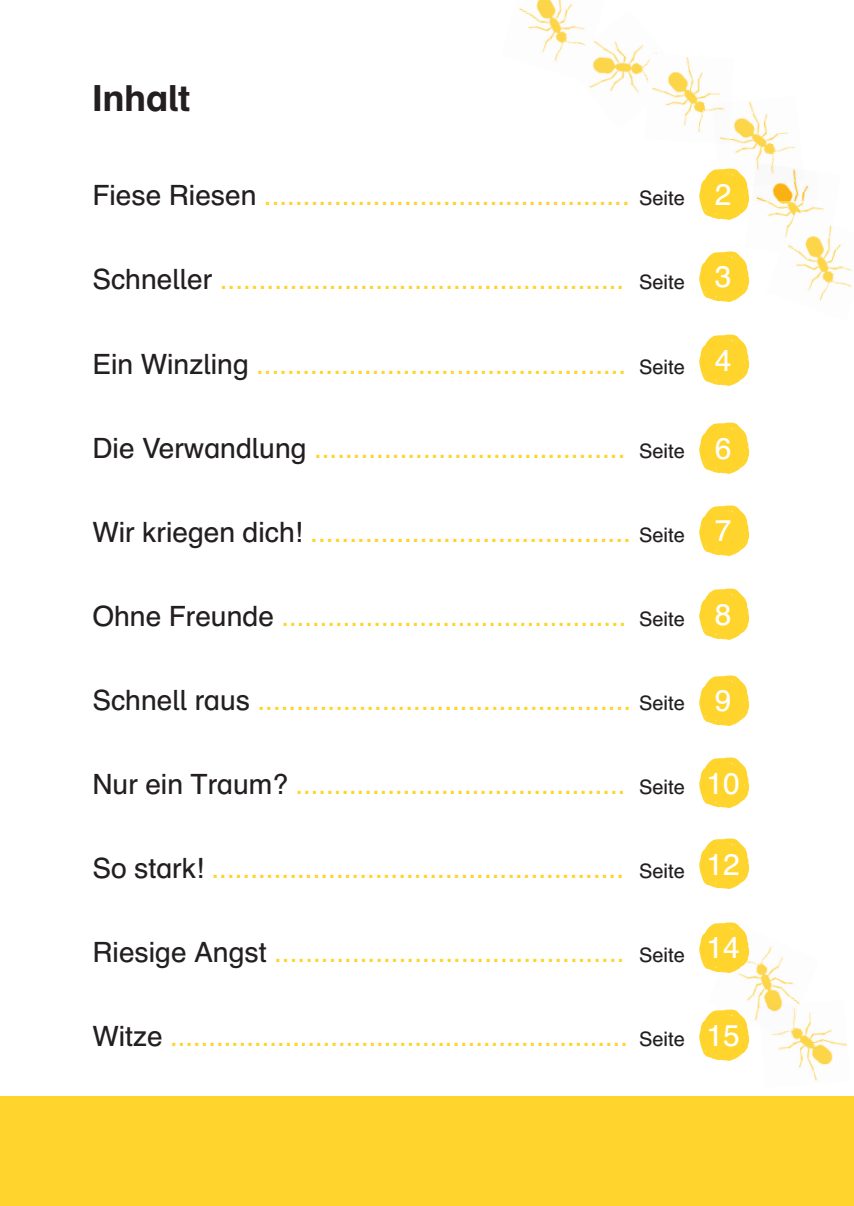
<style>
.page{position:relative;width:854px;height:1206px;background:#fff}
.page>*{position:absolute;margin:0;border:0;box-sizing:border-box;transform-origin:0 0}
.t1{font:700 36px "Schulbuch Nord OT";letter-spacing:-.01em;color:#231f20}
.t2{font:30px "Schulbuch Nord OT";color:#fff}
.t3{font:28px "Schulbuch Nord OT";color:#ffd42c}
.s1{color:#231f20}
.s2{font-size:20px;color:#231f20}
</style>
<div class="page">
<img style="left:756px;top:185px;width:68px;height:26px">
<img style="left:768px;top:211px;width:84px;height:90px">
<img style="left:519px;top:0;width:54px;height:62px">
<img style="left:564px;top:9px;width:94px;height:84px">
<img style="left:645px;top:54px;width:75px;height:78px">
<img style="left:712px;top:96px;width:92px;height:93px">
<img style="left:778px;top:1029px;width:69px;height:52px">
<img style="left:747px;top:946px;width:73px;height:91px">
<div style="left:0;top:1096px;width:854px;height:109px;background:#ffd42c"></div>
<img style="left:699px;top:162px;width:55px;height:58px">
<img style="left:699px;top:251px;width:51px;height:51px">
<img style="left:699px;top:334px;width:51px;height:52px">
<img style="left:699px;top:422px;width:51px;height:52px">
<img style="left:699px;top:505px;width:51px;height:51px">
<img style="left:699px;top:588px;width:51px;height:52px">
<img style="left:699px;top:675px;width:51px;height:51px">
<img style="left:699px;top:757px;width:51px;height:51px">
<img style="left:699px;top:838px;width:51px;height:51px">
<img style="left:699px;top:922px;width:55px;height:58px">
<img style="left:699px;top:1002px;width:55px;height:59px">
<p class="t1" style="left:92px;top:75px;width:99px">Inhalt</p>
<p class="t3" style="left:92px;top:178px;width:594px"><span class="s1">Fiese Riesen</span> ............................................... <span class="s2">Seite</span></p>
<p class="t2" style="left:715px;top:176px;width:18px">2</p>
<p class="t3" style="left:92px;top:262px;width:594px"><span class="s1">Schneller</span> .................................................... <span class="s2">Seite</span></p>
<p class="t2" style="left:715px;top:258px;width:18px">3</p>
<p class="t3" style="left:92px;top:346px;width:594px"><span class="s1">Ein Winzling</span> ................................................ <span class="s2">Seite</span></p>
<p class="t2" style="left:715px;top:341px;width:18px">4</p>
<p class="t3" style="left:92px;top:430px;width:594px"><span class="s1">Die Verwandlung</span> ........................................ <span class="s2">Seite</span></p>
<p class="t2" style="left:715px;top:429px;width:18px">6</p>
<p class="t3" style="left:92px;top:514px;width:594px"><span class="s1">Wir kriegen dich!</span> ......................................... <span class="s2">Seite</span></p>
<p class="t2" style="left:715px;top:512px;width:18px">7</p>
<p class="t3" style="left:92px;top:598px;width:594px"><span class="s1">Ohne Freunde</span> ............................................. <span class="s2">Seite</span></p>
<p class="t2" style="left:715px;top:595px;width:18px">8</p>
<p class="t3" style="left:92px;top:682px;width:594px"><span class="s1">Schnell raus</span> ................................................ <span class="s2">Seite</span></p>
<p class="t2" style="left:715px;top:682px;width:18px">9</p>
<p class="t3" style="left:92px;top:766px;width:594px"><span class="s1">Nur ein Traum?</span> ........................................... <span class="s2">Seite</span></p>
<p class="t2" style="left:706px;top:764px;width:35px">10</p>
<p class="t3" style="left:92px;top:850px;width:594px"><span class="s1">So stark!</span> ..................................................... <span class="s2">Seite</span></p>
<p class="t2" style="left:706px;top:845px;width:35px">12</p>
<p class="t3" style="left:92px;top:934px;width:594px"><span class="s1">Riesige Angst</span> ............................................. <span class="s2">Seite</span></p>
<p class="t2" style="left:706px;top:928px;width:35px">14</p>
<p class="t3" style="left:92px;top:1018px;width:594px"><span class="s1">Witze</span> ............................................................ <span class="s2">Seite</span></p>
<p class="t2" style="left:706px;top:1016px;width:35px">15</p>
</div>
